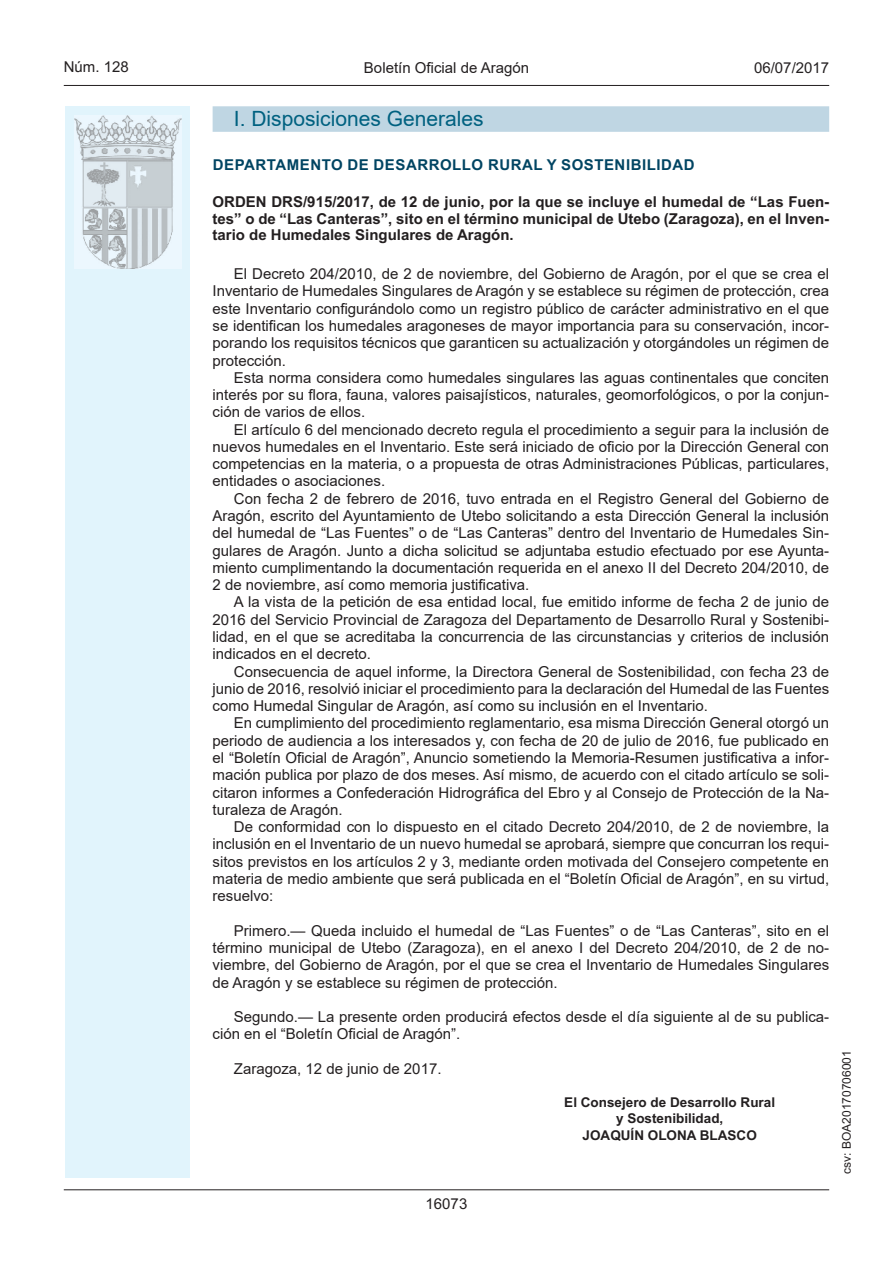
<style>
.page{position:relative;width:893px;height:1263px;background:#fff}
.page>*{position:absolute;margin:0;border:0;box-sizing:border-box;transform-origin:0 0}
.Titulo_sec{font:21px "Arial MT2";color:#006180}
.inicio_de_parrafo{font:15px/17.2px "Arial MT2";color:#231f20;text-align:justify}
.Titulo_text{font:700 15px/16.5px "Arial";color:#231f20;text-align:justify}
.emisor_text{font:700 15px "Arial";letter-spacing:.035em;color:#004462}
.estilo_head-c{font:15px "Arial MT2";color:#231f20}
.estilo_head-d{font:15px "Arial";color:#231f20}
.estilo_head-i{font:15px "Arial";color:#231f20}
.numero_pagina{font:15px "Arial";color:#231f20}
.firma_der{font:700 13.5px "Arial";color:#231f20}
.estilo_head-i-2{font:12px "Arial";color:#231f20}
</style>
<div class="page">
<div style="left:65px;top:106px;width:125px;height:1072px;background:#e1f4fc"></div>
<img style="left:75px;top:115px;width:106px;height:153px">
<hr style="left:64px;top:85px;width:765px;height:1px;background:#231f20">
<hr style="left:64px;top:1189px;width:765px;height:1px;background:#231f20">
<div style="left:213px;top:106px;width:616px;height:26px;background:#bfd6e3"></div>
<p class="estilo_head-i" style="left:64px;top:57px;width:67px">Núm. 128</p>
<p class="estilo_head-c" style="left:364px;top:57px;width:167px">Boletín Oficial de Aragón</p>
<p class="estilo_head-d" style="left:754px;top:57px;width:77px">06/07/2017</p>
<p class="Titulo_sec" style="left:234px;top:104px;width:251px">I. Disposiciones Generales</p>
<p class="emisor_text" style="left:213px;top:154px;width:483px">DEPARTAMENTO DE DESARROLLO RURAL Y SOSTENIBILIDAD</p>
<p class="Titulo_text" style="left:213px;top:194px;width:618px">ORDEN DRS/915/2017, de 12 de junio, por la que se incluye el humedal de “Las Fuen&shy;tes” o de “Las Canteras”, sito en el término municipal de Utebo (Zaragoza), en el Inven&shy;tario de Humedales Singulares de Aragón.</p>
<p class="inicio_de_parrafo" style="left:213px;top:265px;width:618px;text-indent:21px">El Decreto 204/2010, de 2 de noviembre, del Gobierno de Aragón, por el que se crea el Inventario de Humedales Singulares de Aragón y se establece su régimen de protección, crea este Inventario configurándolo como un registro público de carácter administrativo en el que se identifican los humedales aragoneses de mayor importancia para su conservación, incor&shy;porando los requisitos técnicos que garanticen su actualización y otorgándoles un régimen de protección.</p>
<p class="inicio_de_parrafo" style="left:213px;top:369px;width:618px;text-indent:21px">Esta norma considera como humedales singulares las aguas continentales que conciten interés por su flora, fauna, valores paisajísticos, naturales, geomorfológicos, o por la conjun&shy;ción de varios de ellos.</p>
<p class="inicio_de_parrafo" style="left:213px;top:421px;width:618px;text-indent:21px">El artículo 6 del mencionado decreto regula el procedimiento a seguir para la inclusión de nuevos humedales en el Inventario. Este será iniciado de oficio por la Dirección General con competencias en la materia, o a propuesta de otras Administraciones Públicas, particulares, entidades o asociaciones.</p>
<p class="inicio_de_parrafo" style="left:213px;top:490px;width:618px;text-indent:21px">Con fecha 2 de febrero de 2016, tuvo entrada en el Registro General del Gobierno de Aragón, escrito del Ayuntamiento de Utebo solicitando a esta Dirección General la inclusión del humedal de “Las Fuentes” o de “Las Canteras” dentro del Inventario de Humedales Sin&shy;gulares de Aragón. Junto a dicha solicitud se adjuntaba estudio efectuado por ese Ayunta&shy;miento cumplimentando la documentación requerida en el anexo II del Decreto 204/2010, de 2 de noviembre, así como memoria justificativa.</p>
<p class="inicio_de_parrafo" style="left:213px;top:593px;width:618px;text-indent:21px">A la vista de la petición de esa entidad local, fue emitido informe de fecha 2 de junio de 2016 del Servicio Provincial de Zaragoza del Departamento de Desarrollo Rural y Sostenibi&shy;lidad, en el que se acreditaba la concurrencia de las circunstancias y criterios de inclusión indicados en el decreto.</p>
<p class="inicio_de_parrafo" style="left:213px;top:663px;width:618px;text-indent:21px">Consecuencia de aquel informe, la Directora General de Sostenibilidad, con fecha 23 de junio de 2016, resolvió iniciar el procedimiento para la declaración del Humedal de las Fuentes como Humedal Singular de Aragón, así como su inclusión en el Inventario.</p>
<p class="inicio_de_parrafo" style="left:213px;top:714px;width:618px;text-indent:21px">En cumplimiento del procedimiento reglamentario, esa misma Dirección General otorgó un periodo de audiencia a los interesados y, con fecha de 20 de julio de 2016, fue publicado en el “Boletín Oficial de Aragón”, Anuncio sometiendo la Memoria-Resumen justificativa a infor&shy;mación publica por plazo de dos meses. Así mismo, de acuerdo con el citado artículo se soli&shy;citaron informes a Confederación Hidrográfica del Ebro y al Consejo de Protección de la Na&shy;turaleza de Aragón.</p>
<p class="inicio_de_parrafo" style="left:213px;top:818px;width:618px;text-indent:21px">De conformidad con lo dispuesto en el citado Decreto 204/2010, de 2 de noviembre, la inclusión en el Inventario de un nuevo humedal se aprobará, siempre que concurran los requi&shy;sitos previstos en los artículos 2 y 3, mediante orden motivada del Consejero competente en materia de medio ambiente que será publicada en el “Boletín Oficial de Aragón”, en su virtud, resuelvo:</p>
<p class="inicio_de_parrafo" style="left:213px;top:922px;width:618px;text-indent:21px">Primero.— Queda incluido el humedal de “Las Fuentes” o de “Las Canteras”, sito en el término municipal de Utebo (Zaragoza), en el anexo I del Decreto 204/2010, de 2 de no&shy;viembre, del Gobierno de Aragón, por el que se crea el Inventario de Humedales Singulares de Aragón y se establece su régimen de protección.</p>
<p class="inicio_de_parrafo" style="left:213px;top:1008px;width:618px;text-indent:21px">Segundo.— La presente orden producirá efectos desde el día siguiente al de su publica&shy;ción en el “Boletín Oficial de Aragón”.</p>
<p class="inicio_de_parrafo" style="left:234px;top:1060px;width:209px">Zaragoza, 12 de junio de 2017.</p>
<p class="firma_der" style="left:564px;top:1092px;width:212px">El Consejero de Desarrollo Rural</p>
<p class="firma_der" style="left:616px;top:1109px;width:109px">y Sostenibilidad,</p>
<p class="firma_der" style="left:583px;top:1125px;width:176px">JOAQUÍN OLONA BLASCO</p>
<p class="numero_pagina" style="left:426px;top:1193px;width:43px">16073</p>
<p class="estilo_head-i-2" style="left:838px;top:1174px;width:125px;rotate:-90deg">csv: BOA20170706001</p>
</div>
